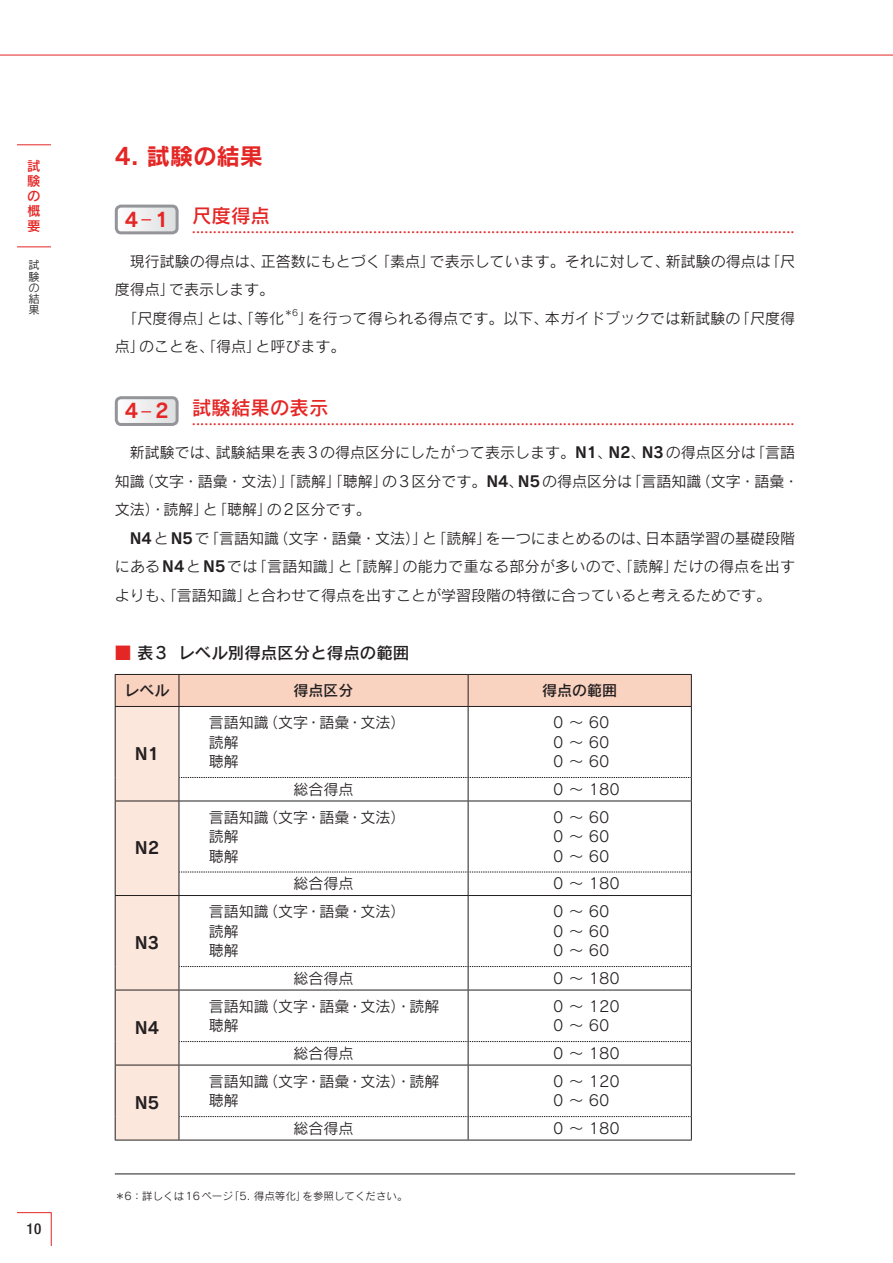
<style>
.page{position:relative;width:893px;height:1263px;background:#fff}
.page>*{position:absolute;margin:0;border:0;box-sizing:border-box;transform-origin:0 0}
.t1{font:23.25px "Rodin CID B";color:#e42625}
.t2{font:19.5px "Rodin CID DB";color:#e42625}
.t3{font:16.5px "Rodin CID DB";color:#231f20}
.t4{font:16.5px "Rodin CID B";color:#231f20}
.t5{font:15px/19.5px "Rodin CID M";color:#231f20}
.t6{font:15px "Rodin CID DB";color:#231f20}
.t7{font:500 condensed 15px "Helvetica Neue";color:#231f20}
.t8{font:13.5px/14.9px "Rodin CID DB";color:#e42625}
.t9{font:11.25px/11.2px "Rodin CID M";color:#231f20}
.t10{font:10.5px "Rodin CID M";color:#231f20}
.t11{font:10.05px "Koz Min Std";color:#e42625}
.t12{font:8.7px "Rodin CID M";color:#231f20}
.s1{font-family:"Rodin CID B"}
.s2{font-family:"Rodin CID M"}
.s3{color:#e42625}
</style>
<div class="page">
<svg style="left:17px;top:1212px;width:35px;height:34px"></svg>
<svg style="left:133px;top:209px;width:42px;height:21px"></svg>
<div style="left:115px;top:205px;width:64px;height:29px;border:3px solid #939598;border-radius:5px"></div>
<svg style="left:133px;top:400px;width:42px;height:22px"></svg>
<div style="left:115px;top:396px;width:64px;height:30px;border:3px solid #939598;border-radius:5px"></div>
<hr style="left:115px;top:1140px;width:64px;height:1px;background:#231f20">
<hr style="left:179px;top:1140px;width:289px;height:1px;background:#231f20">
<hr style="left:468px;top:1140px;width:224px;height:1px;background:#231f20">
<svg style="left:115px;top:674px;width:577px;height:466px"></svg>
<hr style="left:17px;top:145px;width:34px;height:1px;background:#e42625">
<hr style="left:17px;top:247px;width:34px;height:1px;background:#e42625">
<hr style="left:0;top:55px;width:893px;height:1px;background:#e42625">
<hr style="left:115px;top:1174px;width:680px;height:1px;background:#231f20">
<p class="t8" style="left:27px;top:158px;width:16px">試験の概要</p>
<p class="t9" style="left:28px;top:259px;width:14px">試験の結果</p>
<p class="t7" style="left:27px;top:1220px;width:16px">10</p>
<h1 class="t1" style="left:115px;top:141px;width:150px">4. 試験の結果</h1>
<h2 class="t2" style="left:125px;top:203px;width:147px"><span class="s1">4</span><span class="s2">-</span><span class="s1">1</span> 尺度得点</h2>
<p class="t11" style="left:189px;top:226px;width:610px">・・・・・・・・・・・・・・・・・・・・・・・・・・・・・・・・・・・・・・・・・・・・・・・・・・・・・・・・・・・・・・・・・・・・・・・・・・・・・・・・・・・・・・・・・・・・・・・・・・・・・・・・・・・・・・・・・・・・・・・・・・・・・・・・・・・・・・・・・・・・・・・</p>
<p class="t5" style="left:115px;top:246px;width:682px;line-height:28.5px">　現行試験の得点は、正答数にもとづく「素点」で表示しています。それに対して、新試験の得点は「尺度得点」で表示します。<br>　「尺度得点」とは、「等化</p>
<p class="t12" style="left:284px;top:308px;width:16px">＊6</p>
<p class="t5" style="left:115px;top:303px;width:682px;line-height:28.5px;text-indent:183px">」を行って得られる得点です。以下、本ガイドブックでは新試験の「尺度得点」のことを、「得点」と呼びます。</p>
<h2 class="t2" style="left:125px;top:395px;width:205px"><span class="s1">4</span><span class="s2">-</span><span class="s1">2</span> 試験結果の表示</h2>
<p class="t11" style="left:189px;top:418px;width:610px">・・・・・・・・・・・・・・・・・・・・・・・・・・・・・・・・・・・・・・・・・・・・・・・・・・・・・・・・・・・・・・・・・・・・・・・・・・・・・・・・・・・・・・・・・・・・・・・・・・・・・・・・・・・・・・・・・・・・・・・・・・・・・・・・・・・・・・・・・・・・・・・</p>
<p class="t5" style="left:115px;top:438px;width:686px;line-height:28.5px">　新試験では、試験結果を表3の得点区分にしたがって表示します。<span class="s1">N1</span>、<span class="s1">N2</span>、<span class="s1">N3</span>の得点区分は「言語知識（文字・語彙・文法）」「読解」「聴解」の3区分です。<span class="s1">N4</span>、<span class="s1">N5</span>の得点区分は「言語知識（文字・語彙・文法）・読解」と「聴解」の2区分です。</p>
<p class="t5" style="left:115px;top:524px;width:682px;line-height:28.5px;text-align:justify;text-indent:15px"><span class="s1">N4</span>と<span class="s1">N5</span>で「言語知識（文字・語彙・文法）」と「読解」を一つにまとめるのは、日本語学習の基礎段階にある<span class="s1">N4</span>と<span class="s1">N5</span>では「言語知識」と「読解」の能力で重なる部分が多いので、「読解」だけの得点を出すよりも、「言語知識」と合わせて得点を出すことが学習段階の特徴に合っていると考えるためです。</p>
<p class="t3" style="left:115px;top:642px;width:296px"><span class="s3">■</span> 表3 レベル別得点区分と得点の範囲</p>
<p class="t6" style="left:125px;top:681px;width:46px">レベル</p>
<p class="t6" style="left:294px;top:681px;width:61px">得点区分</p>
<p class="t6" style="left:542px;top:681px;width:76px">得点の範囲</p>
<p class="t4" style="left:135px;top:743px;width:26px">N1</p>
<p class="t4" style="left:135px;top:837px;width:26px">N2</p>
<p class="t4" style="left:135px;top:932px;width:26px">N3</p>
<p class="t4" style="left:135px;top:1016px;width:26px">N4</p>
<p class="t4" style="left:135px;top:1091px;width:26px">N5</p>
<p class="t5" style="left:209px;top:712px;width:198px">言語知識（文字・語彙・文法）読解<br>聴解</p>
<p class="t5" style="left:553px;top:712px;width:58px;text-align:justify">0 〜 60<br>0 〜 60<br>0 〜 60</p>
<p class="t5" style="left:294px;top:779px;width:61px">総合得点</p>
<p class="t5" style="left:553px;top:779px;width:68px">0 〜 180</p>
<p class="t5" style="left:209px;top:807px;width:198px">言語知識（文字・語彙・文法）読解<br>聴解</p>
<p class="t5" style="left:553px;top:807px;width:58px;text-align:justify">0 〜 60<br>0 〜 60<br>0 〜 60</p>
<p class="t5" style="left:294px;top:873px;width:61px">総合得点</p>
<p class="t5" style="left:553px;top:873px;width:68px">0 〜 180</p>
<p class="t5" style="left:209px;top:901px;width:198px">言語知識（文字・語彙・文法）読解<br>聴解</p>
<p class="t5" style="left:553px;top:901px;width:58px;text-align:justify">0 〜 60<br>0 〜 60<br>0 〜 60</p>
<p class="t5" style="left:294px;top:968px;width:61px">総合得点</p>
<p class="t5" style="left:553px;top:968px;width:68px">0 〜 180</p>
<p class="t5" style="left:209px;top:996px;width:232px">言語知識（文字・語彙・文法）・読解聴解</p>
<p class="t5" style="left:553px;top:996px;width:68px">0 〜 120<br>0 〜 60</p>
<p class="t5" style="left:294px;top:1043px;width:61px">総合得点</p>
<p class="t5" style="left:553px;top:1043px;width:68px">0 〜 180</p>
<p class="t5" style="left:209px;top:1071px;width:232px">言語知識（文字・語彙・文法）・読解聴解</p>
<p class="t5" style="left:553px;top:1071px;width:68px">0 〜 120<br>0 〜 60</p>
<p class="t5" style="left:294px;top:1118px;width:61px">総合得点</p>
<p class="t5" style="left:553px;top:1118px;width:68px">0 〜 180</p>
<p class="t10" style="left:115px;top:1189px;width:294px">＊6：詳しくは16ページ「5. 得点等化」を参照してください。</p>
</div>
